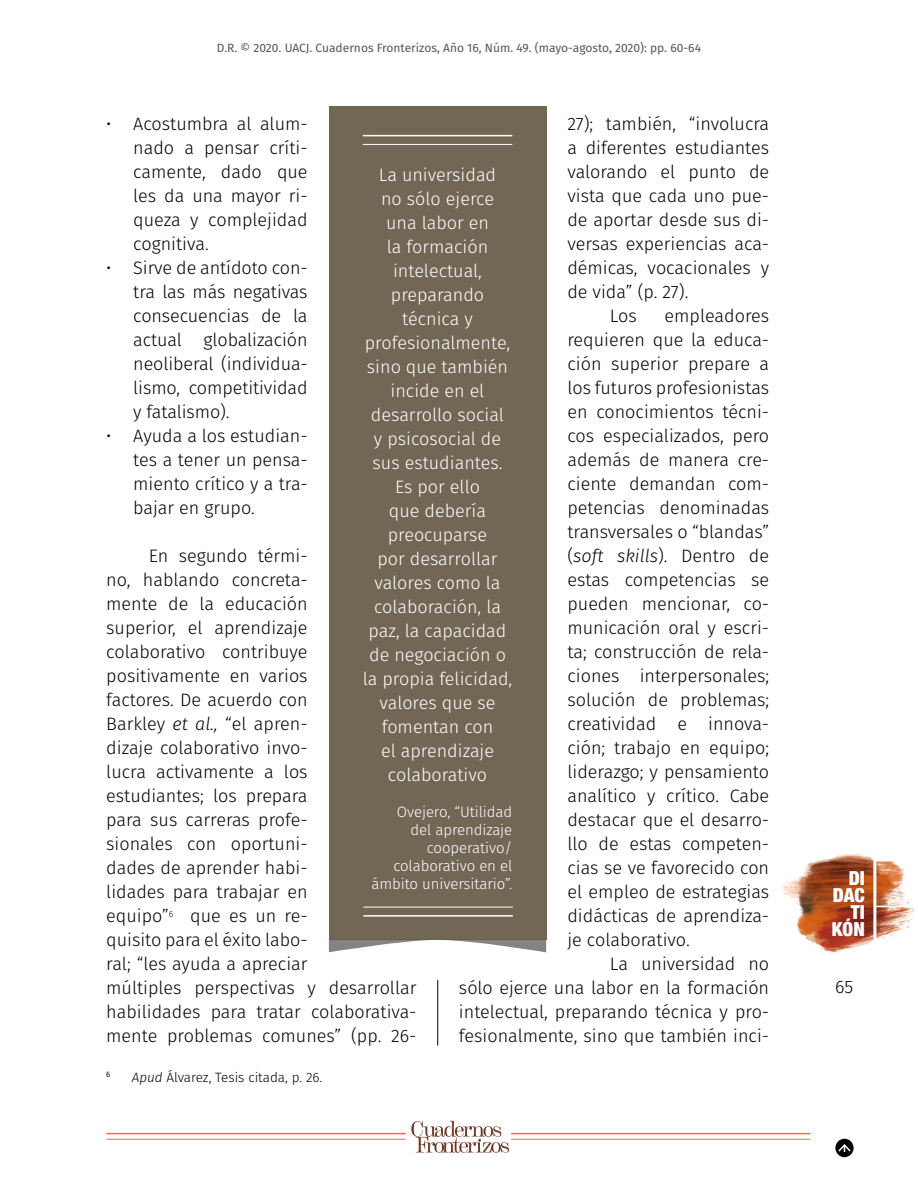
<style>
.page{position:relative;width:918px;height:1188px;background:#fff}
.page>*{position:absolute;margin:0;border:0;box-sizing:border-box;transform-origin:0 0}
.t1{font:900 condensed 19.2px/17.2px "Helvetica Neue";color:#fff;text-align:right}
.t2{font:300 18px/24px "Fira Sans";color:#000;text-align:justify}
.t3{font:300 18px/24px "Fira Sans";color:#fff;text-align:center}
.t4{font:300 15px/18px "Fira Sans";letter-spacing:-.005em;color:#fff;text-align:right}
.t5{font:300 13.5px "Fira Sans";color:#000}
.t6{font:12px "Fira Sans";color:#575756}
.t7{font:7.8px "Fira Sans";color:#000}
.s1{font-style:italic}
</style>
<div class="page">
<hr style="left:437px;top:980px;width:1px;height:66px;background:#000">
<div style="left:329px;top:106px;width:217px;height:834px;background:#726655"></div>
<hr style="left:363px;top:135px;width:149px;height:1px;background:#fff">
<hr style="left:363px;top:144px;width:149px;height:1px;background:#fff">
<hr style="left:363px;top:915px;width:150px;height:2px;background:#fff">
<hr style="left:363px;top:907px;width:150px;height:1px;background:#fff">
<svg style="left:329px;top:940px;width:217px;height:12px"></svg>
<hr style="left:106px;top:1133px;width:300px;height:1px;background:#eb7051">
<hr style="left:511px;top:1133px;width:299px;height:1px;background:#eb7051">
<hr style="left:106px;top:1139px;width:300px;height:1px;background:#eb7051">
<hr style="left:511px;top:1139px;width:299px;height:1px;background:#eb7051">
<img style="left:781px;top:854px;width:134px;height:88px">
<hr style="left:875px;top:906px;width:43px;height:1px;background:#fff">
<img style="left:811px;top:855px;width:67px;height:98px">
<svg style="left:411px;top:1121px;width:98px;height:32px"></svg>
<svg style="left:835px;top:1139px;width:19px;height:18px"></svg>
<svg style="left:837px;top:1143px;width:15px;height:10px"></svg>
<p class="t6" style="left:217px;top:39px;width:486px">D.R. © 2020. UACJ. Cuadernos Fronterizos, Año 16, Núm. 49. (mayo-agosto, 2020): pp. 60-64</p>
<p class="t2" style="left:567px;top:112px;width:203px">27); también, “involucra</p>
<p class="t2" style="left:567px;top:136px;width:203px">a diferentes estudiantes</p>
<p class="t2" style="left:567px;top:160px;width:203px">valorando el punto de</p>
<p class="t2" style="left:567px;top:184px;width:203px">vista que cada uno pue-</p>
<p class="t2" style="left:567px;top:208px;width:203px">de aportar desde sus di-</p>
<p class="t2" style="left:567px;top:232px;width:203px">versas experiencias aca-</p>
<p class="t2" style="left:567px;top:256px;width:203px">démicas, vocacionales y</p>
<p class="t2" style="left:567px;top:280px;width:122px">de vida” (p. 27).</p>
<p class="t2" style="left:610px;top:304px;width:28px">Los</p>
<p class="t2" style="left:133px;top:112px;width:176px;text-indent:-27px">• Acostumbra al alum&shy;nado a pensar críti&shy;camente, dado que les da una mayor ri&shy;queza y complejidad cognitiva.</p>
<p class="t2" style="left:133px;top:256px;width:176px;text-indent:-27px">• Sirve de antídoto con&shy;tra las más negativas consecuencias de la actual globalización neoliberal (individua&shy;lismo, competitividad y fatalismo).</p>
<p class="t2" style="left:133px;top:424px;width:176px;text-indent:-27px">• Ayuda a los estudian&shy;tes a tener un pensa&shy;miento crítico y a tra&shy;bajar en grupo.</p>
<p class="t2" style="left:106px;top:544px;width:312px;text-align:left;text-indent:43px">En segundo térmi-<br>no, hablando concreta-<br>mente de la educación<br>superior, el aprendizaje<br>colaborativo contribuye positivamente en varios<br>factores. De acuerdo con<br>Barkley <span class="s1">et al.,</span> “el apren-<br>dizaje colaborativo invo-<br>lucra activamente a los<br>estudiantes; los prepara<br>para sus carreras profe-<br>sionales con oportuni-<br>dades de aprender habi-<br>lidades para trabajar en<br>equipo”<sup>6</sup> que es un re-<br>quisito para el éxito labo-<br>ral; “les ayuda a apreciar<br>múltiples perspectivas y desarrollar habilidades para tratar colaborativa&shy;mente problemas comunes” (pp. 26-</p>
<p class="t7" style="left:106px;top:1069px;width:6px">6</p>
<p class="t5" style="left:132px;top:1067px;width:192px"><span class="s1">Apud</span> Álvarez, Tesis citada, p. 26.</p>
<p class="t3" style="left:363px;top:162px;width:151px">La universidad<br>no sólo ejerce<br>una labor en<br>la formación intelectual, preparando técnica y profesionalmente, sino que también incide en el desarrollo social<br>y psicosocial de sus estudiantes.<br>Es por ello<br>que debería preocuparse<br>por desarrollar valores como la colaboración, la paz, la capacidad de negociación o la propia felicidad, valores que se fomentan con<br>el aprendizaje colaborativo</p>
<p class="t4" style="left:371px;top:802px;width:142px">Ovejero, “Utilidad<br>del aprendizaje cooperativo/ colaborativo en el ámbito universitario”.</p>
<p class="t2" style="left:567px;top:304px;width:203px;text-indent:97px">empleadores requieren que la educa&shy;ción superior prepare a los futuros profesionistas en conocimientos técni&shy;cos especializados, pero además de manera cre&shy;ciente demandan com&shy;petencias denominadas transversales o “blandas” (<span class="s1">soft skills</span>). Dentro de estas competencias se pueden mencionar, co&shy;municación oral y escri&shy;ta; construcción de rela&shy;ciones interpersonales; solución de problemas; creatividad e innova&shy;ción; trabajo en equipo; liderazgo; y pensamiento analítico y crítico. Cabe destacar que el desarro&shy;llo de estas competen&shy;cias se ve favorecido con el empleo de estrategias didácticas de aprendiza&shy;je colaborativo.</p>
<p class="t2" style="left:459px;top:952px;width:312px;text-indent:151px">La universidad no sólo ejerce una labor en la formación intelectual, preparando técnica y pro&shy;fesionalmente, sino que también inci-</p>
<p class="t1" style="left:832px;top:868px;width:34px">DI<br>DAC<br>TI<br>KÓN</p>
<p class="t2" style="left:835px;top:975px;width:20px">65</p>
</div>
